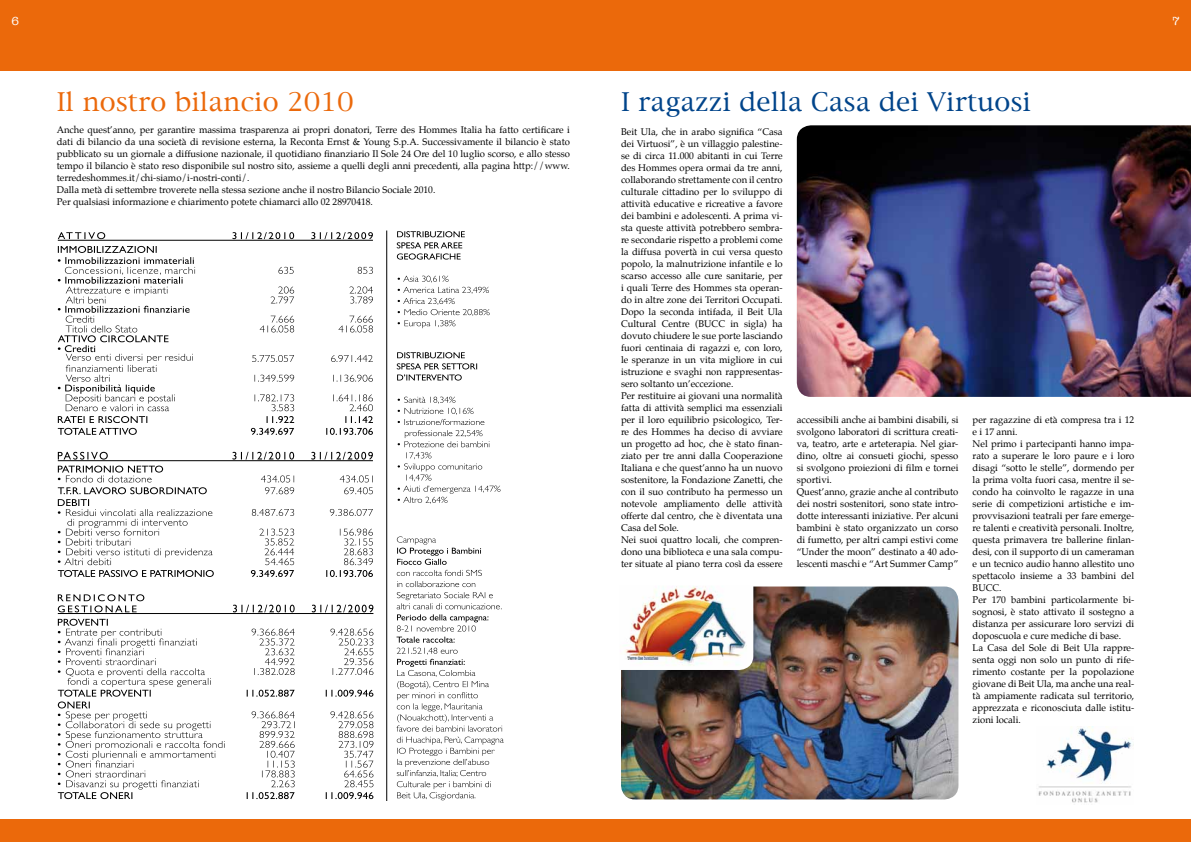
<style>
.page{position:relative;width:1191px;height:842px;background:#fff}
.page>*{position:absolute;margin:0;border:0;box-sizing:border-box;transform-origin:0 0}
.t1{font:25px "New York";color:#00448a}
.t2{font:25px "New York";color:#eb690b}
.t3{font:12px "American Typewriter";color:#fff}
.t4{font:9.5px/12px "Palatino";color:#000}
</style>
<div class="page">
<div style="left:0;top:819px;width:1191px;height:23px;background:#eb690b"></div>
<div style="left:0;top:0;width:595px;height:71px;background:#eb690b"></div>
<div style="left:595px;top:0;width:596px;height:71px;background:#eb690b"></div>
<img style="left:797px;top:125px;width:394px;height:272px">
<img style="left:621px;top:586px;width:337px;height:213px">
<hr style="left:58px;top:240px;width:157px;height:1px;background:#000">
<hr style="left:215px;top:240px;width:79px;height:1px;background:#000">
<hr style="left:294px;top:240px;width:79px;height:1px;background:#000">
<svg style="left:58px;top:232px;width:47px;height:7px"></svg>
<svg style="left:232px;top:232px;width:62px;height:7px"></svg>
<svg style="left:311px;top:232px;width:62px;height:7px"></svg>
<svg style="left:278px;top:266px;width:16px;height:8px"></svg>
<svg style="left:358px;top:267px;width:15px;height:7px"></svg>
<svg style="left:271px;top:286px;width:23px;height:17px"></svg>
<svg style="left:349px;top:286px;width:24px;height:17px"></svg>
<svg style="left:260px;top:316px;width:34px;height:16px"></svg>
<svg style="left:338px;top:316px;width:35px;height:16px"></svg>
<svg style="left:252px;top:355px;width:42px;height:7px"></svg>
<svg style="left:331px;top:355px;width:42px;height:7px"></svg>
<svg style="left:254px;top:375px;width:40px;height:7px"></svg>
<svg style="left:333px;top:375px;width:40px;height:7px"></svg>
<svg style="left:58px;top:246px;width:137px;height:189px"></svg>
<svg style="left:251px;top:394px;width:43px;height:41px"></svg>
<svg style="left:326px;top:394px;width:47px;height:41px"></svg>
<hr style="left:58px;top:460px;width:157px;height:1px;background:#000">
<hr style="left:215px;top:460px;width:79px;height:1px;background:#000">
<hr style="left:294px;top:460px;width:79px;height:1px;background:#000">
<svg style="left:58px;top:452px;width:50px;height:8px"></svg>
<svg style="left:232px;top:452px;width:62px;height:8px"></svg>
<svg style="left:311px;top:452px;width:62px;height:8px"></svg>
<svg style="left:261px;top:475px;width:33px;height:19px"></svg>
<svg style="left:339px;top:475px;width:34px;height:19px"></svg>
<svg style="left:252px;top:509px;width:42px;height:7px"></svg>
<svg style="left:330px;top:509px;width:43px;height:7px"></svg>
<svg style="left:58px;top:466px;width:156px;height:111px"></svg>
<svg style="left:251px;top:529px;width:43px;height:48px"></svg>
<svg style="left:326px;top:529px;width:47px;height:48px"></svg>
<hr style="left:58px;top:613px;width:169px;height:1px;background:#000">
<hr style="left:227px;top:613px;width:68px;height:1px;background:#000">
<hr style="left:295px;top:613px;width:78px;height:1px;background:#000">
<svg style="left:58px;top:594px;width:315px;height:19px"></svg>
<svg style="left:252px;top:629px;width:43px;height:46px"></svg>
<svg style="left:330px;top:629px;width:43px;height:46px"></svg>
<svg style="left:247px;top:690px;width:48px;height:7px"></svg>
<svg style="left:326px;top:690px;width:47px;height:7px"></svg>
<svg style="left:58px;top:619px;width:165px;height:180px"></svg>
<svg style="left:247px;top:711px;width:48px;height:88px"></svg>
<svg style="left:326px;top:711px;width:47px;height:88px"></svg>
<svg style="left:397px;top:276px;width:93px;height:52px"></svg>
<svg style="left:397px;top:231px;width:68px;height:29px"></svg>
<svg style="left:397px;top:397px;width:103px;height:107px"></svg>
<svg style="left:397px;top:352px;width:80px;height:29px"></svg>
<svg style="left:396px;top:637px;width:108px;height:163px"></svg>
<svg style="left:397px;top:536px;width:103px;height:95px"></svg>
<hr style="left:386px;top:231px;width:1px;height:570px;background:#000">
<img style="left:1038px;top:726px;width:94px;height:77px">
<img style="left:621px;top:586px;width:132px;height:84px">
<p class="t3" style="left:11px;top:12px;width:9px">6</p>
<p class="t3" style="left:1172px;top:12px;width:9px">7</p>
<h1 class="t2" style="left:57px;top:85px;width:298px">Il nostro bilancio 2010</h1>
<p class="t4" style="left:57px;top:124px;width:515px">Anche quest’anno, per garantire massima trasparenza ai propri donatori, Terre des Hommes Italia ha fatto certificare i dati di bilancio da una società di revisione esterna, la Reconta Ernst &amp; Young S.p.A. Successivamente il bilancio è stato pubblicato su un giornale a diffusione nazionale, il quotidiano finanziario Il Sole 24 Ore del 10 luglio scorso, e allo stesso tempo il bilancio è stato reso disponibile sul nostro sito, assieme a quelli degli anni precedenti, alla pagina http://www. terredeshommes.it/chi-siamo/i-nostri-conti/.<br>Dalla metà di settembre troverete nella stessa sezione anche il nostro Bilancio Sociale 2010.<br>Per qualsiasi informazione e chiarimento potete chiamarci allo 02 28970418.</p>
<p class="t4" style="left:621px;top:126px;width:163px">Beit Ula, che in arabo significa “Casa dei Virtuosi”, è un villaggio palestine&shy;se di circa 11.000 abitanti in cui Terre des Hommes opera ormai da tre anni, collaborando strettamente con il centro culturale cittadino per lo sviluppo di attività educative e ricreative a favore dei bambini e adolescenti. A prima vi&shy;sta queste attività potrebbero sembra&shy;re secondarie rispetto a problemi come la diffusa povertà in cui versa questo popolo, la malnutrizione infantile e lo scarso accesso alle cure sanitarie, per i quali Terre des Hommes sta operan&shy;do in altre zone dei Territori Occupati.<br>Dopo la seconda intifada, il Beit Ula Cultural Centre (BUCC in sigla) ha dovuto chiudere le sue porte lasciando fuori centinaia di ragazzi e, con loro, le speranze in un vita migliore in cui istruzione e svaghi non rappresentas&shy;sero soltanto un’eccezione.<br>Per restituire ai giovani una normalità fatta di attività semplici ma essenziali per il loro equilibrio psicologico, Ter&shy;re des Hommes ha deciso di avviare un progetto ad hoc, che è stato finan&shy;ziato per tre anni dalla Cooperazione Italiana e che quest’anno ha un nuovo sostenitore, la Fondazione Zanetti, che con il suo contributo ha permesso un notevole ampliamento delle attività offerte dal centro, che è diventata una Casa del Sole.<br>Nei suoi quattro locali, che compren&shy;dono una biblioteca e una sala compu&shy;ter situate al piano terra così da essere</p>
<h1 class="t1" style="left:621px;top:85px;width:411px">I ragazzi della Casa dei Virtuosi</h1>
<p class="t4" style="left:797px;top:414px;width:163px">accessibili anche ai bambini disabili, si svolgono laboratori di scrittura creati&shy;va, teatro, arte e arteterapia. Nel giar&shy;dino, oltre ai consueti giochi, spesso si svolgono proiezioni di film e tornei sportivi.<br>Quest’anno, grazie anche al contributo dei nostri sostenitori, sono state intro&shy;dotte interessanti iniziative. Per alcuni bambini è stato organizzato un corso di fumetto, per altri campi estivi come “Under the moon” destinato a 40 ado&shy;lescenti maschi e “Art Summer Camp”</p>
<p class="t4" style="left:972px;top:414px;width:163px">per ragazzine di età compresa tra i 12 e i 17 anni.<br>Nel primo i partecipanti hanno impa&shy;rato a superare le loro paure e i loro disagi “sotto le stelle”, dormendo per la prima volta fuori casa, mentre il se&shy;condo ha coinvolto le ragazze in una serie di competizioni artistiche e im&shy;provvisazioni teatrali per fare emerge&shy;re talenti e creatività personali. Inoltre, questa primavera tre ballerine finlan&shy;desi, con il supporto di un cameraman e un tecnico audio hanno allestito uno spettacolo insieme a 33 bambini del BUCC.<br>Per 170 bambini particolarmente bi&shy;sognosi, è stato attivato il sostegno a distanza per assicurare loro servizi di doposcuola e cure mediche di base.<br>La Casa del Sole di Beit Ula rappre&shy;senta oggi non solo un punto di rife&shy;rimento costante per la popolazione giovane di Beit Ula, ma anche una real&shy;tà ampiamente radicata sul territorio, apprezzata e riconosciuta dalle istitu&shy;zioni locali.</p>
</div>
